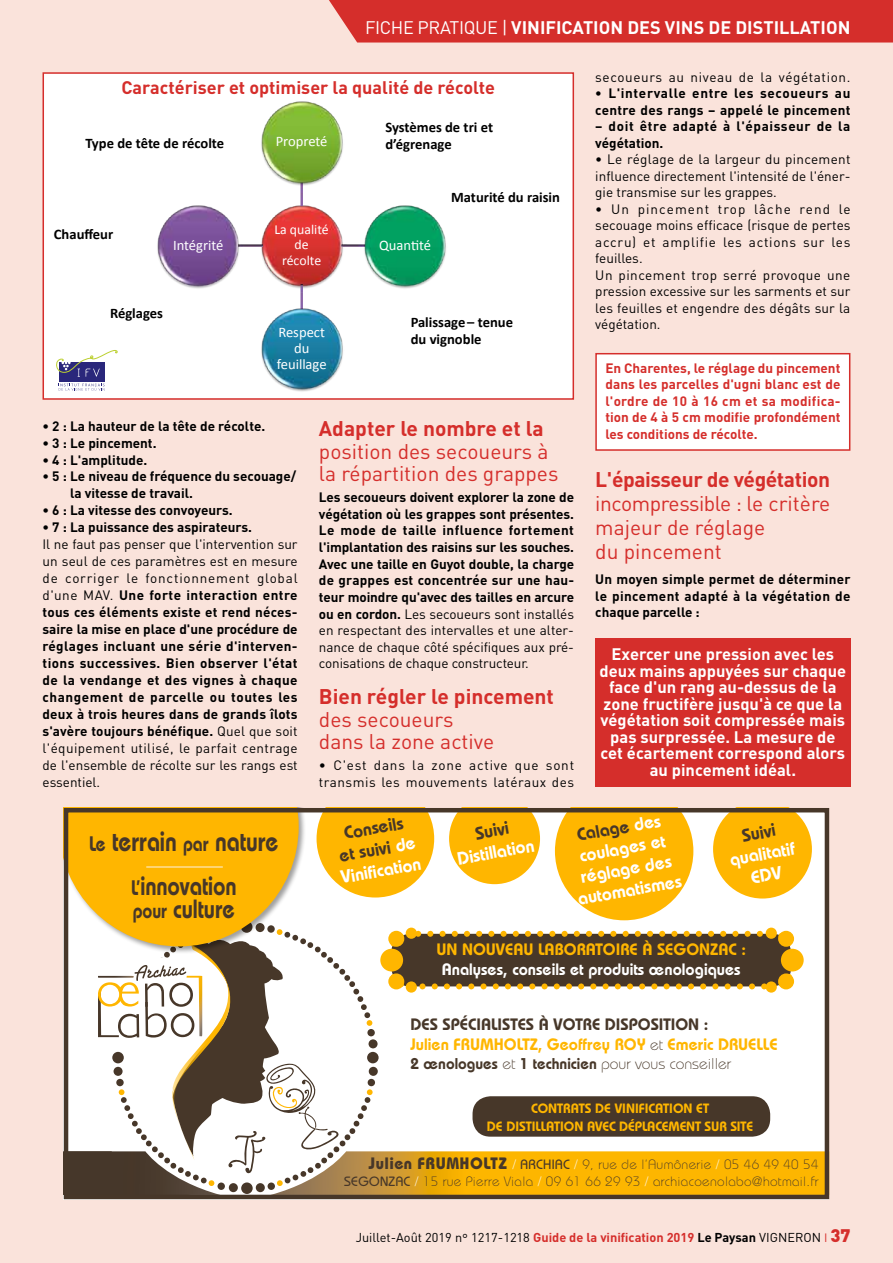
<style>
.page{position:relative;width:893px;height:1263px;background:#fae3db}
.page>*{position:absolute;margin:0;border:0;box-sizing:border-box;transform-origin:0 0}
.t1{font:600 27.6px "Bauhaus";letter-spacing:-.005em;color:#473729;scale:.85 1}
.t2{font:600 26.4px/23.2px "Bauhaus";letter-spacing:-.005em;color:#473729;scale:.85 1}
.t3{font:21px/22.6px "DIN";color:#d52e2b}
.t4{font:700 21px "DIN";letter-spacing:-.005em;color:#d52e2b}
.t5{font:600 18px/21px "Bauhaus";color:#fff;text-align:center}
.t6{font:700 18px "DIN";color:#fff}
.t7{font:700 18px "DIN";color:#d52e2b}
.t8{font:600 18px/21.6px "Bauhaus";color:#473729;text-align:center}
.t9{font:700 16.5px/16.5px "DIN";color:#fff;text-align:center}
.t10{font:600 16.5px/19.8px "Bauhaus";color:#ffb600}
.t11{font:600 16.5px "Bauhaus";color:#fff}
.t12{font:600 15.6px "Bauhaus";color:#473729}
.t13{font:700 14.55px/17.5px "Calibri";color:#000}
.t14{font:14.55px/16px "Calibri";color:#fff;text-align:center}
.t15{font:13.8px/15.1px "Calibri";color:#fff;text-align:center}
.t16{font:700 13.5px/17px "DIN";color:#000;text-align:justify}
.t17{font:13.5px/16.5px "DIN";letter-spacing:.01em;color:#000;text-align:justify}
.t18{font:700 13.5px/16.5px "DIN";color:#d52e2b;text-align:justify}
.t19{font:300 13.5px/16.2px "Bauhaus";letter-spacing:.025em;color:#473729;text-align:right}
.t20{font:700 13.5px/16.5px "DIN";letter-spacing:.02em;color:#000}
.t21{font:13.5px/16.6px "DIN";letter-spacing:.035em;color:#000}
.t22{font:600 13.5px/18px "Bauhaus";color:#ffb600;text-align:center}
.t23{font:700 13.5px/16.5px "DIN";letter-spacing:.04em;color:#000}
.t24{font:13.5px "DIN";letter-spacing:.045em;color:#000}
.t25{font:12.75px "DIN";color:#000}
.s1{font-weight:400}
.s2{font-size:21px}
.s3{color:#fff}
.s4{color:#473729}
.s5{font-size:15.6px}
.s6{font-weight:300;font-size:15.6px;color:#473729}
.s7{font-weight:300}
.s8{font-weight:700;font-size:16.5px}
.s9{font-weight:500}
.s10{font-weight:700;color:#d52e2b}
.s11{font-weight:700}
.s12{font-size:12px;color:#d52e2b}
.s13{font-weight:900;font-size:18px;color:#d52e2b}
</style>
<div class="page">
<div style="left:329px;top:0;width:564px;height:43px;background:#d52e2b"></div>
<div style="left:595px;top:638px;width:255px;height:149px;background:#d52e2b"></div>
<div style="left:43px;top:73px;width:530px;height:326px;background:#fff"></div>
<img style="left:261px;top:204px;width:82px;height:85px">
<img style="left:301px;top:186px;width:2px;height:20px">
<img style="left:261px;top:101px;width:82px;height:85px">
<img style="left:341px;top:244px;width:22px;height:3px">
<img style="left:363px;top:205px;width:83px;height:84px">
<img style="left:301px;top:285px;width:2px;height:23px">
<img style="left:261px;top:308px;width:82px;height:84px">
<img style="left:241px;top:244px;width:21px;height:3px">
<img style="left:157px;top:205px;width:84px;height:84px">
<div style="left:43px;top:72px;width:531px;height:328px;border:2px solid #d52e2b"></div>
<div style="left:59px;top:363px;width:45px;height:19px;background:#2a277b"></div>
<svg style="left:59px;top:384px;width:46px;height:7px"></svg>
<svg style="left:56px;top:350px;width:61px;height:27px"></svg>
<svg style="left:64px;top:808px;width:766px;height:392px;background:#d8c18b"></svg>
<div style="left:596px;top:354px;width:254px;height:96px;background:#fff"></div>
<div style="left:595px;top:353px;width:255px;height:98px;border:2px solid #d52e2b"></div>
<h3 class="t6" style="left:365px;top:16px;width:487px"><span class="s1">FICHE PRATIQUE |</span> VINIFICATION DES VINS DE DISTILLATION</h3>
<h3 class="t7" style="left:121px;top:75px;width:375px">Caractériser et optimiser la qualité de récolte</h3>
<p class="t13" style="left:385px;top:118px;width:109px">Systèmes de tri et</p>
<p class="t14" style="left:276px;top:133px;width:53px">Propreté</p>
<p class="t13" style="left:85px;top:134px;width:140px">Type de tête de récolte</p>
<p class="t13" style="left:385px;top:136px;width:68px">d’égrenage</p>
<p class="t13" style="left:54px;top:225px;width:61px">Chauffeur</p>
<p class="t14" style="left:173px;top:237px;width:52px">Intégrité</p>
<p class="t13" style="left:110px;top:305px;width:54px">Réglages</p>
<p class="t15" style="left:274px;top:222px;width:56px">La qualité de récolte</p>
<p class="t14" style="left:277px;top:324px;width:52px">Respect du feuillage</p>
<p class="t14" style="left:379px;top:237px;width:54px">Quantité</p>
<p class="t13" style="left:451px;top:189px;width:110px">Maturité du raisin</p>
<p class="t13" style="left:411px;top:313px;width:104px">Palissage – tenue du vignoble</p>
<p class="t16" style="left:43px;top:417px;width:224px">• 2 : La hauteur de la tête de récolte.</p>
<p class="t16" style="left:43px;top:434px;width:116px">• 3 : Le pincement.</p>
<p class="t16" style="left:43px;top:451px;width:106px">• 4 : L'amplitude.</p>
<p class="t16" style="left:70px;top:467px;width:228px;text-indent:-28px">• 5 : Le niveau de fréquence du secouage/ la vitesse de travail.</p>
<p class="t16" style="left:43px;top:501px;width:192px">• 6 : La vitesse des convoyeurs.</p>
<p class="t16" style="left:43px;top:518px;width:211px">• 7 : La puissance des aspirateurs.</p>
<p class="t16" style="left:43px;top:535px;width:257px"><span class="s1">Il ne faut pas penser que l'intervention sur un seul de ces paramètres est en mesure de corriger le fonctionnement global d'une MAV.</span> Une forte interaction entre tous ces éléments existe et rend néces&shy;saire la mise en place d'une procédure de réglages incluant une série d'interven&shy;tions successives. Bien observer l'état de la vendange et des vignes à chaque changement de parcelle ou toutes les deux à trois heures dans de grands îlots s'avère toujours bénéfique. <span class="s1">Quel que soit l'équipement utilisé, le parfait centrage de l'ensemble de récolte sur les rangs est essentiel.</span></p>
<h3 class="t4" style="left:319px;top:415px;width:226px">Adapter le nombre et la</h3>
<h3 class="t3" style="left:319px;top:439px;width:241px">position des secoueurs à la répartition des grappes</h3>
<p class="t16" style="left:319px;top:488px;width:257px">Les secoueurs doivent explorer la zone de végétation où les grappes sont présentes.<br>Le mode de taille influence fortement l'implantation des raisins sur les souches.<br>Avec une taille en Guyot double, la charge de grappes est concentrée sur une hau&shy;teur moindre qu'avec des tailles en arcure ou en cordon. <span class="s1">Les secoueurs sont installés en respectant des intervalles et une alter&shy;nance de chaque côté spécifiques aux pré&shy;conisations de chaque constructeur.</span></p>
<h3 class="t4" style="left:319px;top:683px;width:237px">Bien régler le pincement</h3>
<h3 class="t3" style="left:319px;top:707px;width:177px">des secoueurs dans la zone active</h3>
<p class="t21" style="left:319px;top:757px;width:257px">• C'est dans la zone active que sont transmis les mouvements latéraux des</p>
<p class="t24" style="left:595px;top:69px;width:256px">secoueurs au niveau de la végétation.</p>
<p class="t20" style="left:595px;top:85px;width:257px">• L'intervalle entre les secoueurs au centre des rangs – appelé le pincement</p>
<p class="t23" style="left:595px;top:118px;width:257px">– doit être adapté à l'épaisseur de la végétation.</p>
<p class="t17" style="left:595px;top:151px;width:257px">• Le réglage de la largeur du pincement influence directement l'intensité de l'éner&shy;gie transmise sur les grappes.</p>
<p class="t17" style="left:595px;top:200px;width:257px;text-align:left">• Un pincement trop lâche rend le secouage moins efficace (risque de pertes accru) et amplifie les actions sur les feuilles.<br>Un pincement trop serré provoque une pression excessive sur les sarments et sur les feuilles et engendre des dégâts sur la végétation.</p>
<p class="t18" style="left:605px;top:359px;width:237px">En Charentes, le réglage du pincement dans les parcelles d'ugni blanc est de l'ordre de 10 à 16 cm et sa modifica&shy;tion de 4 à 5 cm modifie profondément les conditions de récolte.</p>
<h3 class="t4" style="left:595px;top:466px;width:236px">L'épaisseur de végétation</h3>
<h3 class="t3" style="left:595px;top:491px;width:236px;line-height:24px">incompressible : le critère majeur de réglage<br>du pincement</h3>
<p class="t16" style="left:595px;top:570px;width:257px;line-height:16.5px">Un moyen simple permet de déterminer le pincement adapté à la végétation de chaque parcelle :</p>
<p class="t9" style="left:600px;top:645px;width:248px">Exercer une pression avec les deux mains appuyées sur chaque face d'un rang au-dessus de la zone fructifère jusqu'à ce que la végétation soit compressée mais pas surpressée. La mesure de cet écartement correspond alors au pincement idéal.</p>
<h1 class="t1" style="left:89px;top:824px;width:224px"><span class="s2">Le</span> terrain <span class="s2">par</span> nature</h1>
<h2 class="t2" style="left:131px;top:873px;width:126px"><span class="s2">L’</span>innovation <span class="s2">pour</span> culture</h2>
<h3 class="t8" style="left:332px;top:824px;width:83px;rotate:-10deg">Conseils<br>et suivi <span class="s3">de<br>Vinifi cation</span></h3>
<h3 class="t8" style="left:473px;top:822px;width:35px;rotate:-10deg">Suivi</h3>
<h3 class="t5" style="left:456px;top:848px;width:80px;rotate:-10deg">Distillation</h3>
<h3 class="t5" style="left:565px;top:826px;width:107px;rotate:-10deg"><span class="s4">Calage</span> des coulages et réglage des automatismes</h3>
<h3 class="t8" style="left:740px;top:824px;width:35px;rotate:-10deg">Suivi</h3>
<h3 class="t5" style="left:728px;top:849px;width:68px;line-height:21.6px;rotate:-10deg">qualitatif<br>EDV</h3>
<p class="t10" style="left:436px;top:939px;width:311px">UN NOUVEAU LABORATOIRE À SEGONZAC :</p>
<p class="t11" style="left:442px;top:959px;width:300px">Analyses, conseils et produits œnologiques</p>
<p class="t10" style="left:410px;top:1014px;width:369px"><span class="s4">DES SPÉCIALISTES À VOTRE DISPOSITION :<br></span>Julien FRUMHOLTZ<span class="s5">,</span> Geoffrey ROY <span class="s6">et</span> Emeric DRUELLE</p>
<p class="t12" style="left:410px;top:1054px;width:322px">2 œnologues <span class="s7">et</span> 1 technicien <span class="s7">pour vous conseiller</span></p>
<p class="t22" style="left:487px;top:1099px;width:268px">CONTRATS DE VINIFICATION ET<br>DE DISTILLATION AVEC DÉPLACEMENT SUR SITE</p>
<p class="t19" style="left:344px;top:1156px;width:476px"><span class="s8">Julien FRUMHOLTZ</span> <span class="s3">/</span> <span class="s9">ARCHIAC</span> <span class="s3">/</span> 9, rue de l’Aumônerie <span class="s3">/</span> 05 46 49 40 54<br><span class="s9">SEGONZAC</span> <span class="s3">/</span> 15 rue Pierre Viala <span class="s3">/</span> 09 61 66 29 93 <span class="s3">/</span> archiacoenolabo@hotmail.fr</p>
<p class="t25" style="left:356px;top:1229px;width:496px">Juillet-Août 2019 n° 1217-1218 <span class="s10">Guide de la vinification 2019</span> <span class="s11">Le Paysan</span> VIGNERON <span class="s12">I</span> <span class="s13">37</span></p>
</div>
